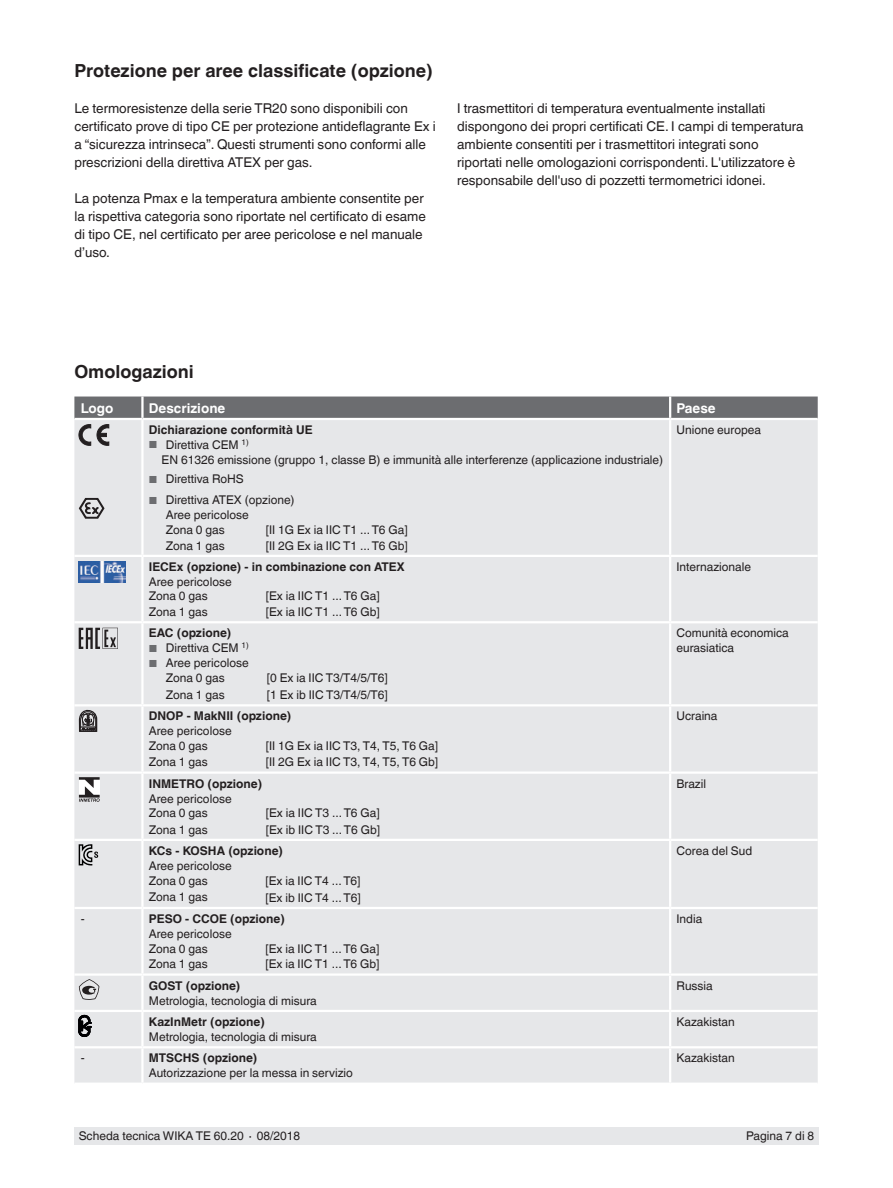
<style>
.page{position:relative;width:893px;height:1188px;background:#fff}
.page>*{position:absolute;margin:0;border:0;box-sizing:border-box;transform-origin:0 0}
.t1{font:700 18px "Helvetica World";color:#231f20}
.t2{font:13.5px/18px "Helvetica World";color:#231f20}
.t3{font:700 13.5px "Helvetica World";color:#fff}
.t4{font:12px/14.5px "Helvetica World";color:#231f20}
.t5{font:700 12px "Helvetica World";color:#231f20}
.s1{font-size:10.2px;color:#6c6d70}
</style>
<div class="page">
<div style="left:74px;top:1128px;width:745px;height:17px;background:#e6e7e9"></div>
<div style="left:74px;top:397px;width:744px;height:21px;background:#6c6d70"></div>
<div style="left:74px;top:420px;width:744px;height:663px;background:#e6e7e9"></div>
<hr style="left:142px;top:621px;width:528px;height:2px;background:#fff">
<hr style="left:142px;top:839px;width:528px;height:2px;background:#fff">
<hr style="left:142px;top:1010px;width:528px;height:2px;background:#fff">
<hr style="left:74px;top:907px;width:68px;height:2px;background:#fff">
<hr style="left:142px;top:907px;width:528px;height:2px;background:#fff">
<hr style="left:141px;top:909px;width:3px;height:64px;background:#fff">
<hr style="left:670px;top:907px;width:148px;height:2px;background:#fff">
<hr style="left:669px;top:909px;width:2px;height:64px;background:#fff">
<hr style="left:141px;top:1012px;width:3px;height:34px;background:#fff">
<hr style="left:669px;top:1012px;width:2px;height:34px;background:#fff">
<hr style="left:669px;top:706px;width:2px;height:65px;background:#fff">
<hr style="left:141px;top:706px;width:3px;height:65px;background:#fff">
<hr style="left:74px;top:704px;width:68px;height:2px;background:#fff">
<hr style="left:142px;top:704px;width:528px;height:2px;background:#fff">
<hr style="left:670px;top:704px;width:148px;height:2px;background:#fff">
<hr style="left:74px;top:973px;width:68px;height:3px;background:#fff">
<hr style="left:142px;top:973px;width:528px;height:3px;background:#fff">
<hr style="left:670px;top:973px;width:148px;height:3px;background:#fff">
<hr style="left:74px;top:555px;width:68px;height:2px;background:#fff">
<hr style="left:74px;top:1046px;width:68px;height:2px;background:#fff">
<hr style="left:142px;top:1046px;width:528px;height:2px;background:#fff">
<hr style="left:141px;top:1048px;width:3px;height:35px;background:#fff">
<hr style="left:670px;top:1046px;width:148px;height:2px;background:#fff">
<hr style="left:669px;top:1048px;width:2px;height:35px;background:#fff">
<hr style="left:142px;top:555px;width:528px;height:2px;background:#fff">
<hr style="left:670px;top:555px;width:148px;height:2px;background:#fff">
<hr style="left:142px;top:771px;width:528px;height:3px;background:#fff">
<hr style="left:74px;top:771px;width:68px;height:3px;background:#fff">
<hr style="left:141px;top:774px;width:3px;height:65px;background:#fff">
<hr style="left:670px;top:771px;width:148px;height:3px;background:#fff">
<hr style="left:669px;top:774px;width:2px;height:65px;background:#fff">
<hr style="left:74px;top:621px;width:68px;height:2px;background:#fff">
<hr style="left:74px;top:839px;width:68px;height:2px;background:#fff">
<hr style="left:141px;top:841px;width:3px;height:66px;background:#fff">
<hr style="left:74px;top:1010px;width:68px;height:2px;background:#fff">
<hr style="left:670px;top:621px;width:148px;height:2px;background:#fff">
<hr style="left:670px;top:839px;width:148px;height:2px;background:#fff">
<hr style="left:669px;top:841px;width:2px;height:66px;background:#fff">
<hr style="left:670px;top:1010px;width:148px;height:2px;background:#fff">
<hr style="left:669px;top:420px;width:2px;height:135px;background:#fff">
<hr style="left:669px;top:557px;width:2px;height:64px;background:#fff">
<hr style="left:141px;top:420px;width:3px;height:135px;background:#fff">
<hr style="left:141px;top:557px;width:3px;height:64px;background:#fff">
<hr style="left:141px;top:397px;width:3px;height:21px;background:#fff">
<hr style="left:669px;top:397px;width:2px;height:21px;background:#fff">
<hr style="left:669px;top:623px;width:2px;height:81px;background:#fff">
<hr style="left:669px;top:976px;width:2px;height:34px;background:#fff">
<hr style="left:141px;top:623px;width:3px;height:81px;background:#fff">
<hr style="left:141px;top:976px;width:3px;height:34px;background:#fff">
<svg style="left:79px;top:425px;width:12px;height:20px"></svg>
<svg style="left:97px;top:425px;width:12px;height:20px"></svg>
<svg style="left:79px;top:498px;width:26px;height:21px"></svg>
<img style="left:79px;top:561px;width:47px;height:22px">
<svg style="left:79px;top:628px;width:39px;height:21px"></svg>
<svg style="left:79px;top:710px;width:18px;height:22px"></svg>
<svg style="left:79px;top:777px;width:21px;height:25px"></svg>
<svg style="left:79px;top:844px;width:19px;height:21px"></svg>
<svg style="left:79px;top:979px;width:20px;height:21px"></svg>
<svg style="left:79px;top:1015px;width:12px;height:22px"></svg>
<h1 class="t1" style="left:74px;top:60px;width:360px">Protezione per aree classificate (opzione)</h1>
<p class="t2" style="left:74px;top:99px;width:363px">Le termoresistenze della serie TR20 sono disponibili con certificato prove di tipo CE per protezione antideflagrante Ex i a “sicurezza intrinseca”. Questi strumenti sono conformi alle prescrizioni della direttiva ATEX per gas.</p>
<p class="t2" style="left:74px;top:189px;width:353px">La potenza Pmax e la temperatura ambiente consentite per la rispettiva categoria sono riportate nel certificato di esame di tipo CE, nel certificato per aree pericolose e nel manuale d’uso.</p>
<p class="t2" style="left:457px;top:99px;width:348px">I trasmettitori di temperatura eventualmente installati dispongono dei propri certificati CE. I campi di temperatura ambiente consentiti per i trasmettitori integrati sono riportati nelle omologazioni corrispondenti. L'utilizzatore è responsabile dell'uso di pozzetti termometrici idonei.</p>
<h1 class="t1" style="left:74px;top:361px;width:121px">Omologazioni</h1>
<p class="t3" style="left:81px;top:400px;width:34px">Logo</p>
<p class="t3" style="left:149px;top:400px;width:78px">Descrizione</p>
<p class="t3" style="left:676px;top:400px;width:41px">Paese</p>
<p class="t5" style="left:149px;top:423px;width:165px">Dichiarazione conformità UE</p>
<p class="t4" style="left:162px;top:437px;width:503px;line-height:15px;text-indent:-13px"><span class="s1">■</span> Direttiva CEM <sup>1)<br></sup>EN 61326 emissione (gruppo 1, classe B) e immunità alle interferenze (applicazione industriale)</p>
<p class="t4" style="left:149px;top:472px;width:97px"><span class="s1">■</span> Direttiva RoHS</p>
<p class="t4" style="left:166px;top:493px;width:130px;text-indent:-17px"><span class="s1">■</span> Direttiva ATEX (opzione)<br>Aree pericolose<br>Zona 0 gas</p>
<p class="t4" style="left:676px;top:423px;width:86px">Unione europea</p>
<p class="t4" style="left:266px;top:523px;width:143px">[II 1G Ex ia IIC T1 ... T6 Ga]</p>
<p class="t4" style="left:166px;top:538px;width:60px">Zona 1 gas</p>
<p class="t4" style="left:266px;top:538px;width:144px">[II 2G Ex ia IIC T1 ... T6 Gb]</p>
<p class="t5" style="left:149px;top:560px;width:257px">IECEx (opzione) - in combinazione con ATEX</p>
<p class="t4" style="left:149px;top:574px;width:84px">Aree pericolose<br>Zona 0 gas</p>
<p class="t4" style="left:266px;top:589px;width:115px">[Ex ia IIC T1 ... T6 Ga]</p>
<p class="t4" style="left:149px;top:604px;width:60px">Zona 1 gas</p>
<p class="t4" style="left:266px;top:604px;width:116px">[Ex ia IIC T1 ... T6 Gb]</p>
<p class="t5" style="left:149px;top:626px;width:84px">EAC (opzione)</p>
<p class="t4" style="left:149px;top:641px;width:101px"><span class="s1">■</span> Direttiva CEM <sup>1)</sup></p>
<p class="t4" style="left:149px;top:656px;width:101px;text-align:center"><span class="s1">■</span> Aree pericolose<br>Zona 0 gas</p>
<p class="t4" style="left:267px;top:670px;width:122px">[0 Ex ia IIC T3/T4/5/T6]</p>
<p class="t4" style="left:166px;top:688px;width:60px">Zona 1 gas</p>
<p class="t4" style="left:267px;top:688px;width:123px">[1 Ex ib IIC T3/T4/5/T6]</p>
<p class="t5" style="left:149px;top:709px;width:144px">DNOP - MakNII (opzione)</p>
<p class="t4" style="left:149px;top:724px;width:84px">Aree pericolose<br>Zona 0 gas</p>
<p class="t4" style="left:266px;top:739px;width:174px">[II 1G Ex ia IIC T3, T4, T5, T6 Ga]</p>
<p class="t4" style="left:149px;top:755px;width:60px">Zona 1 gas</p>
<p class="t4" style="left:266px;top:755px;width:174px">[II 2G Ex ia IIC T3, T4, T5, T6 Gb]</p>
<p class="t5" style="left:149px;top:776px;width:115px">INMETRO (opzione)</p>
<p class="t4" style="left:149px;top:791px;width:84px">Aree pericolose<br>Zona 0 gas</p>
<p class="t4" style="left:266px;top:806px;width:115px">[Ex ia IIC T3 ... T6 Ga]</p>
<p class="t4" style="left:149px;top:822px;width:60px">Zona 1 gas</p>
<p class="t4" style="left:266px;top:822px;width:116px">[Ex ib IIC T3 ... T6 Gb]</p>
<p class="t5" style="left:149px;top:844px;width:136px">KCs - KOSHA (opzione)</p>
<p class="t4" style="left:149px;top:858px;width:84px">Aree pericolose<br>Zona 0 gas</p>
<p class="t4" style="left:265px;top:873px;width:97px">[Ex ia IIC T4 ... T6]</p>
<p class="t4" style="left:149px;top:890px;width:60px">Zona 1 gas</p>
<p class="t4" style="left:265px;top:890px;width:97px">[Ex ib IIC T4 ... T6]</p>
<p class="t4" style="left:81px;top:912px;width:5px">-</p>
<p class="t5" style="left:149px;top:912px;width:138px">PESO - CCOE (opzione)</p>
<p class="t4" style="left:149px;top:927px;width:84px">Aree pericolose<br>Zona 0 gas</p>
<p class="t4" style="left:265px;top:941px;width:115px">[Ex ia IIC T1 ... T6 Ga]</p>
<p class="t4" style="left:149px;top:957px;width:60px">Zona 1 gas</p>
<p class="t4" style="left:265px;top:957px;width:116px">[Ex ia IIC T1 ... T6 Gb]</p>
<p class="t5" style="left:149px;top:978px;width:93px">GOST (opzione)</p>
<p class="t4" style="left:149px;top:993px;width:169px">Metrologia, tecnologia di misura</p>
<p class="t5" style="left:149px;top:1015px;width:117px">KazInMetr (opzione)</p>
<p class="t4" style="left:149px;top:1030px;width:169px">Metrologia, tecnologia di misura</p>
<p class="t4" style="left:81px;top:1051px;width:5px">-</p>
<p class="t5" style="left:149px;top:1051px;width:110px">MTSCHS (opzione)</p>
<p class="t4" style="left:149px;top:1066px;width:206px">Autorizzazione per la messa in servizio</p>
<p class="t4" style="left:676px;top:559px;width:76px">Internazionale</p>
<p class="t4" style="left:676px;top:626px;width:114px;line-height:15px">Comunità economica eurasiatica</p>
<p class="t4" style="left:676px;top:709px;width:42px">Ucraina</p>
<p class="t4" style="left:676px;top:776px;width:31px">Brazil</p>
<p class="t4" style="left:676px;top:843px;width:77px">Corea del Sud</p>
<p class="t4" style="left:676px;top:912px;width:27px">India</p>
<p class="t4" style="left:676px;top:978px;width:38px">Russia</p>
<p class="t4" style="left:676px;top:1015px;width:60px">Kazakistan</p>
<p class="t4" style="left:676px;top:1051px;width:60px">Kazakistan</p>
<p class="t4" style="left:79px;top:1129px;width:223px">Scheda tecnica WIKA TE 60.20 ∙ 08/2018</p>
<p class="t4" style="left:746px;top:1129px;width:70px">Pagina 7 di 8</p>
</div>
